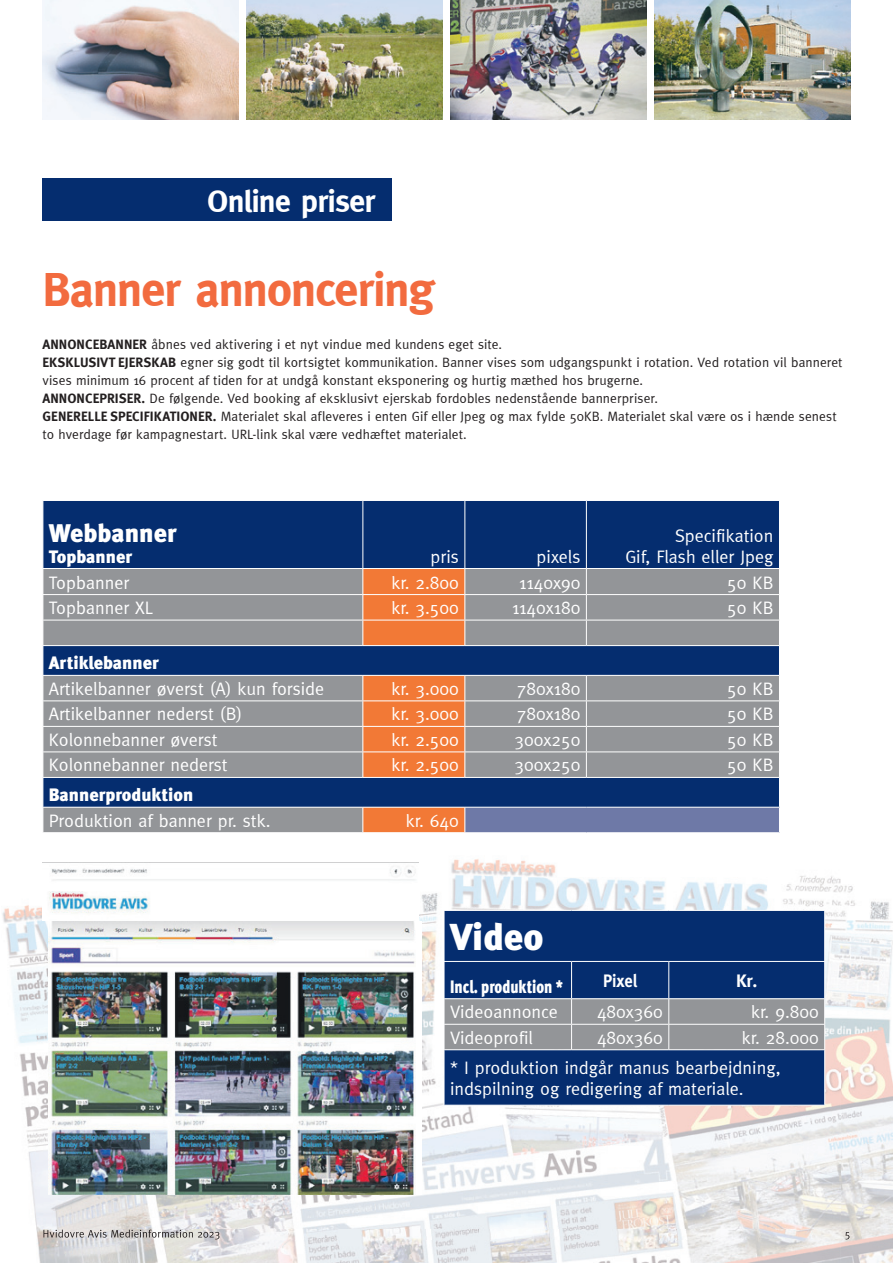
<style>
.page{position:relative;width:893px;height:1263px;background:#fff}
.page>*{position:absolute;margin:0;border:0;box-sizing:border-box;transform-origin:0 0}
.t1{font:700 48px "Meta";letter-spacing:-.025em;color:#f26b3f}
.t2{font:900 37.5px "Meta";color:#fff}
.t3{font:700 31.5px "Meta";letter-spacing:-.02em;color:#fff}
.t4{font:900 25.5px "Meta";color:#fff}
.t5{font:18px/29.8px "Meta";color:#fff}
.t6{font:900 18px "Meta";color:#fff}
.t7{font:900 18px "Meta";color:#fff;scale:.81 1}
.t8{font:700 18px "Meta";color:#fff;scale:.9 1}
.t9{font:700 18px "Meta";color:#fff}
.t10{font:13.5px/18px "Meta";letter-spacing:.005em;color:#231f20}
.s1{font-weight:700}
</style>
<div class="page">
<img style="left:43px;top:0;width:195px;height:119px">
<img style="left:247px;top:0;width:195px;height:119px">
<img style="left:655px;top:0;width:195px;height:119px">
<img style="left:451px;top:0;width:195px;height:119px">
<img style="left:2px;top:859px;width:891px;height:404px">
<img style="left:43px;top:1229px;width:806px;height:10px">
<div style="left:43px;top:179px;width:349px;height:42px;background:#052d6f"></div>
<div style="left:445px;top:911px;width:379px;height:194px;background:#052d6f"></div>
<hr style="left:444px;top:910px;width:128px;height:1px;background:#fff">
<hr style="left:444px;top:911px;width:1px;height:50px;background:#fff">
<hr style="left:572px;top:910px;width:97px;height:1px;background:#fff">
<hr style="left:669px;top:910px;width:156px;height:1px;background:#fff">
<hr style="left:444px;top:961px;width:128px;height:1px;background:#fff">
<hr style="left:444px;top:962px;width:1px;height:36px;background:#fff">
<hr style="left:444px;top:998px;width:128px;height:1px;background:#fff">
<hr style="left:444px;top:1050px;width:1px;height:55px;background:#fff">
<hr style="left:444px;top:1105px;width:128px;height:1px;background:#fff">
<hr style="left:572px;top:1105px;width:97px;height:1px;background:#fff">
<hr style="left:669px;top:1105px;width:156px;height:1px;background:#fff">
<hr style="left:824px;top:911px;width:1px;height:50px;background:#fff">
<svg style="left:444px;top:999px;width:381px;height:51px;background:#97999b"></svg>
<hr style="left:572px;top:1049px;width:97px;height:1px;background:#fff">
<hr style="left:669px;top:1049px;width:156px;height:1px;background:#fff">
<hr style="left:824px;top:1050px;width:1px;height:55px;background:#fff">
<hr style="left:572px;top:961px;width:97px;height:1px;background:#fff">
<hr style="left:571px;top:962px;width:1px;height:36px;background:#fff">
<hr style="left:669px;top:961px;width:156px;height:1px;background:#fff">
<hr style="left:668px;top:962px;width:1px;height:36px;background:#fff">
<hr style="left:824px;top:962px;width:1px;height:36px;background:#fff">
<hr style="left:572px;top:998px;width:97px;height:1px;background:#fff">
<hr style="left:669px;top:998px;width:156px;height:1px;background:#fff">
<img style="left:43px;top:863px;width:375px;height:57px">
<div style="left:44px;top:501px;width:735px;height:67px;background:#052d6f"></div>
<svg style="left:44px;top:569px;width:735px;height:263px;background:#727d8f"></svg>
<div style="left:465px;top:807px;width:314px;height:26px;background:#6e79a7"></div>
<hr style="left:43px;top:594px;width:320px;height:1px;background:#fff">
<hr style="left:43px;top:620px;width:320px;height:1px;background:#fff">
<hr style="left:43px;top:645px;width:320px;height:1px;background:#fff">
<hr style="left:43px;top:675px;width:320px;height:1px;background:#fff">
<hr style="left:43px;top:700px;width:320px;height:1px;background:#fff">
<hr style="left:43px;top:726px;width:320px;height:1px;background:#fff">
<hr style="left:43px;top:751px;width:320px;height:1px;background:#fff">
<hr style="left:43px;top:777px;width:320px;height:1px;background:#fff">
<hr style="left:43px;top:807px;width:320px;height:1px;background:#fff">
<svg style="left:43px;top:569px;width:1px;height:263px"></svg>
<hr style="left:362px;top:501px;width:1px;height:67px;background:#fff">
<hr style="left:464px;top:501px;width:1px;height:67px;background:#fff">
<hr style="left:586px;top:501px;width:1px;height:67px;background:#fff">
<hr style="left:465px;top:594px;width:121px;height:1px;background:#fff">
<hr style="left:586px;top:594px;width:194px;height:1px;background:#fff">
<hr style="left:465px;top:620px;width:121px;height:1px;background:#fff">
<hr style="left:586px;top:620px;width:194px;height:1px;background:#fff">
<svg style="left:586px;top:569px;width:1px;height:76px"></svg>
<hr style="left:465px;top:645px;width:121px;height:1px;background:#fff">
<hr style="left:586px;top:645px;width:194px;height:1px;background:#fff">
<hr style="left:465px;top:675px;width:121px;height:1px;background:#fff">
<hr style="left:586px;top:675px;width:194px;height:1px;background:#fff">
<hr style="left:465px;top:700px;width:121px;height:1px;background:#fff">
<hr style="left:586px;top:700px;width:194px;height:1px;background:#fff">
<hr style="left:465px;top:726px;width:121px;height:1px;background:#fff">
<hr style="left:586px;top:726px;width:194px;height:1px;background:#fff">
<hr style="left:465px;top:751px;width:121px;height:1px;background:#fff">
<hr style="left:586px;top:751px;width:194px;height:1px;background:#fff">
<svg style="left:586px;top:676px;width:1px;height:101px"></svg>
<hr style="left:465px;top:777px;width:121px;height:1px;background:#fff">
<hr style="left:586px;top:777px;width:194px;height:1px;background:#fff">
<hr style="left:465px;top:807px;width:121px;height:1px;background:#fff">
<svg style="left:362px;top:568px;width:103px;height:265px;background:#be6f4d"></svg>
<hr style="left:586px;top:807px;width:194px;height:1px;background:#fff">
<hr style="left:465px;top:832px;width:121px;height:1px;background:#fff">
<hr style="left:586px;top:832px;width:194px;height:1px;background:#fff">
<img style="left:49px;top:921px;width:373px;height:273px">
<h3 class="t3" style="left:207px;top:182px;width:169px">Online priser</h3>
<h1 class="t1" style="left:43px;top:262px;width:394px">Banner annoncering</h1>
<p class="t10" style="left:43px;top:336px;width:802px"><span class="s1">ANNONCEBANNER</span> åbnes ved aktivering i et nyt vindue med kundens eget site.<br><span class="s1">EKSKLUSIVT EJERSKAB</span> egner sig godt til kortsigtet kommunikation. Banner vises som udgangspunkt i rotation. Ved rotation vil banneret vises minimum 16 procent af tiden for at undgå konstant eksponering og hurtig mæthed hos brugerne.<br><span class="s1">ANNONCEPRISER.</span> De følgende. Ved booking af eksklusivt ejerskab fordobles nedenstående bannerpriser.<br><span class="s1">GENERELLE SPECIFIKATIONER.</span> Materialet skal afleveres i enten Gif eller Jpeg og max fylde 50KB. Materialet skal være os i hænde senest to hverdage før kampagnestart. URL-link skal være vedhæftet materialet.</p>
<h3 class="t4" style="left:49px;top:517px;width:129px">Webbanner</h3>
<h3 class="t6" style="left:49px;top:545px;width:85px">Topbanner</h3>
<h3 class="t5" style="left:431px;top:541px;width:30px">pris</h3>
<h3 class="t5" style="left:537px;top:541px;width:45px">pixels</h3>
<h3 class="t5" style="left:626px;top:524px;width:149px;line-height:21px;text-align:right">Specifikation<br>Gif, Flash eller Jpeg</h3>
<h3 class="t5" style="left:49px;top:567px;width:82px">Topbanner</h3>
<h3 class="t5" style="left:391px;top:567px;width:69px">kr. 2.800</h3>
<h3 class="t5" style="left:519px;top:567px;width:63px">1140x90</h3>
<h3 class="t5" style="left:727px;top:567px;width:48px">50 KB</h3>
<h3 class="t5" style="left:49px;top:593px;width:106px">Topbanner XL</h3>
<h3 class="t5" style="left:391px;top:593px;width:69px">kr. 3.500</h3>
<h3 class="t5" style="left:512px;top:593px;width:70px">1140x180</h3>
<h3 class="t5" style="left:727px;top:593px;width:48px">50 KB</h3>
<h3 class="t6" style="left:49px;top:652px;width:111px">Artiklebanner</h3>
<h3 class="t5" style="left:49px;top:673px;width:277px">Artikelbanner øverst (A) kun forside</h3>
<h3 class="t5" style="left:391px;top:673px;width:69px">kr. 3.000</h3>
<h3 class="t5" style="left:517px;top:673px;width:65px">780x180</h3>
<h3 class="t5" style="left:727px;top:673px;width:48px">50 KB</h3>
<h3 class="t5" style="left:49px;top:699px;width:195px">Artikelbanner nederst (B)</h3>
<h3 class="t5" style="left:391px;top:699px;width:69px">kr. 3.000</h3>
<h3 class="t5" style="left:517px;top:699px;width:65px">780x180</h3>
<h3 class="t5" style="left:727px;top:699px;width:48px">50 KB</h3>
<h3 class="t5" style="left:49px;top:724px;width:170px">Kolonnebanner øverst</h3>
<h3 class="t5" style="left:391px;top:724px;width:69px">kr. 2.500</h3>
<h3 class="t5" style="left:515px;top:724px;width:67px">300x250</h3>
<h3 class="t5" style="left:727px;top:724px;width:48px">50 KB</h3>
<h3 class="t5" style="left:49px;top:750px;width:180px">Kolonnebanner nederst</h3>
<h3 class="t5" style="left:391px;top:750px;width:69px">kr. 2.500</h3>
<h3 class="t5" style="left:515px;top:750px;width:67px">300x250</h3>
<h3 class="t5" style="left:727px;top:750px;width:48px">50 KB</h3>
<h3 class="t6" style="left:49px;top:784px;width:146px">Bannerproduktion</h3>
<h3 class="t5" style="left:49px;top:805px;width:223px">Produktion af banner pr. stk.</h3>
<h3 class="t5" style="left:406px;top:805px;width:55px">kr. 640</h3>
<h2 class="t2" style="left:450px;top:914px;width:95px">Video</h2>
<h3 class="t7" style="left:450px;top:976px;width:141px">Incl. produktion *</h3>
<h3 class="t8" style="left:603px;top:970px;width:39px">Pixel</h3>
<h3 class="t9" style="left:736px;top:970px;width:23px">Kr.</h3>
<h3 class="t5" style="left:450px;top:997px;width:109px">Videoannonce</h3>
<h3 class="t5" style="left:597px;top:997px;width:67px">480x360</h3>
<h3 class="t5" style="left:751px;top:997px;width:69px">kr. 9.800</h3>
<h3 class="t5" style="left:450px;top:1022px;width:84px">Videoprofil</h3>
<h3 class="t5" style="left:597px;top:1022px;width:67px">480x360</h3>
<h3 class="t5" style="left:450px;top:1022px;width:370px;text-indent:292px">kr. 28.000 * I produktion indgår manus bearbejdning,</h3>
<h3 class="t5" style="left:450px;top:1073px;width:295px">indspilning og redigering af materiale.</h3>
</div>
